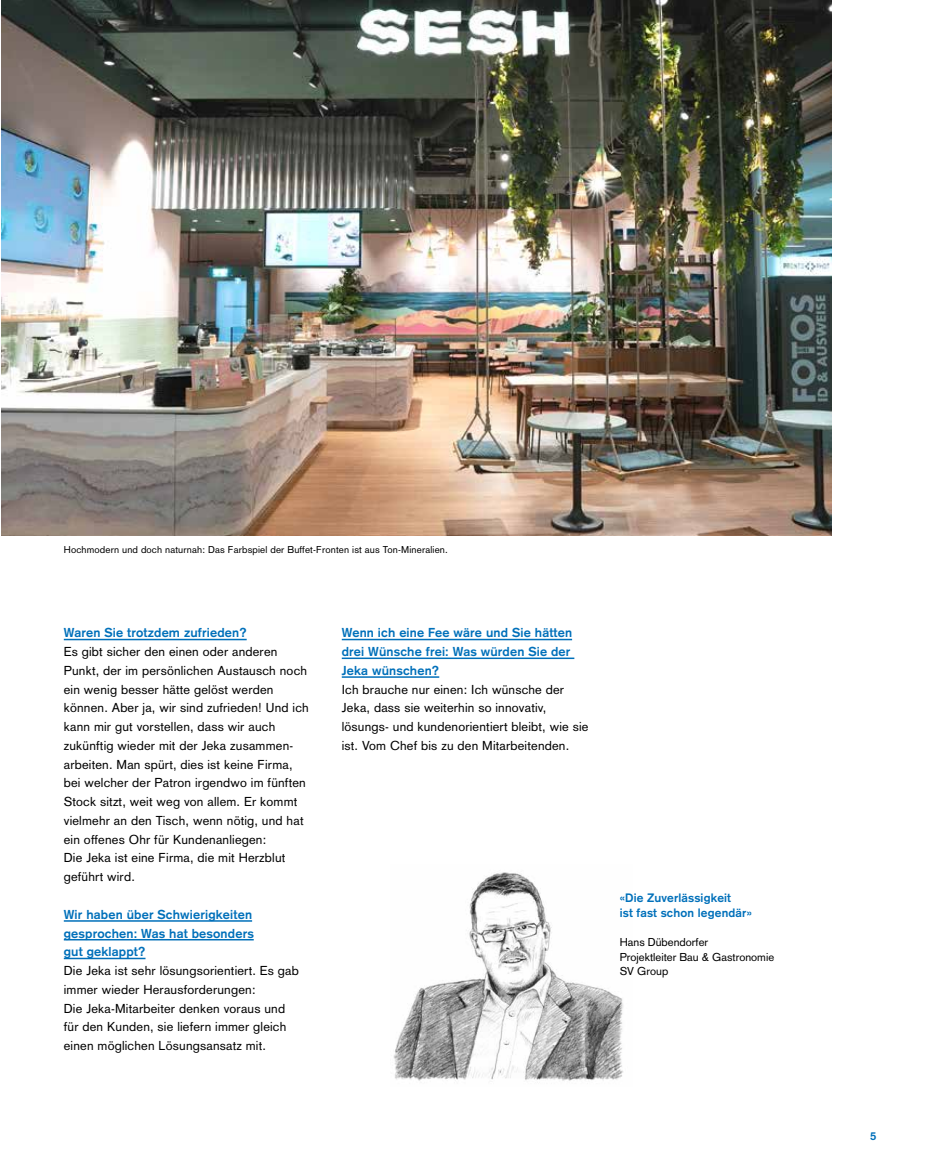
<style>
.page{position:relative;width:936px;height:1170px;background:#fff}
.page>*{position:absolute;margin:0;border:0;box-sizing:border-box;transform-origin:0 0}
.t1{font:12.75px/18.8px "Akzidenz Grotesk";letter-spacing:.015em;color:#000}
.t2{font:700 12.75px/18.8px "Akzidenz Grotesk";letter-spacing:.015em;color:#0070ba}
.t3{font:700 12px/15px "Akzidenz Grotesk";letter-spacing:.015em;color:#0070ba}
.t4{font:11.25px/14.2px "Akzidenz Grotesk";color:#000}
.t5{font:700 11.25px "Akzidenz Grotesk";color:#0070ba}
.t6{font:9.75px "Akzidenz Grotesk";letter-spacing:.015em;color:#000}
</style>
<div class="page">
<img style="left:393px;top:872px;width:230px;height:209px">
<hr style="left:64px;top:638px;width:183px;height:2px;background:#0070ba">
<hr style="left:64px;top:920px;width:188px;height:1px;background:#0070ba">
<hr style="left:64px;top:938px;width:190px;height:2px;background:#0070ba">
<hr style="left:64px;top:957px;width:81px;height:2px;background:#0070ba">
<img style="left:1px;top:0;width:830px;height:535px">
<hr style="left:342px;top:638px;width:230px;height:2px;background:#0070ba">
<hr style="left:342px;top:657px;width:232px;height:2px;background:#0070ba">
<hr style="left:342px;top:676px;width:97px;height:1px;background:#0070ba">
<p class="t6" style="left:64px;top:543px;width:385px">Hochmodern und doch naturnah: Das Farbspiel der Buffet-Fronten ist aus Ton-Mineralien.</p>
<p class="t2" style="left:64px;top:623px;width:184px">Waren Sie trotzdem zufrieden?</p>
<p class="t1" style="left:64px;top:642px;width:246px">Es gibt sicher den einen oder anderen Punkt, der im persönlichen Austausch noch ein wenig besser hätte gelöst werden können. Aber ja, wir sind zufrieden! Und ich kann mir gut vorstellen, dass wir auch zukünftig wieder mit der Jeka zusammen&shy;arbeiten. Man spürt, dies ist keine Firma, bei welcher der Patron irgendwo im fünften Stock sitzt, weit weg von allem. Er kommt vielmehr an den Tisch, wenn nötig, und hat ein offenes Ohr für Kundenanliegen:<br>Die Jeka ist eine Firma, die mit Herzblut geführt wird.</p>
<p class="t2" style="left:64px;top:904px;width:191px">Wir haben über Schwierigkeiten gesprochen: Was hat besonders gut geklappt?</p>
<p class="t1" style="left:64px;top:961px;width:236px">Die Jeka ist sehr lösungsorientiert. Es gab immer wieder Herausforderungen:<br>Die Jeka-Mitarbeiter denken voraus und für den Kunden, sie liefern immer gleich einen möglichen Lösungsansatz mit.</p>
<p class="t2" style="left:342px;top:623px;width:232px">Wenn ich eine Fee wäre und Sie hätten drei Wünsche frei: Was würden Sie der<br>Jeka wünschen?</p>
<p class="t1" style="left:342px;top:679px;width:248px">Ich brauche nur einen: Ich wünsche der Jeka, dass sie weiterhin so innovativ, lösungs- und kundenorientiert bleibt, wie sie ist. Vom Chef bis zu den Mitarbeitenden.</p>
<p class="t3" style="left:619px;top:889px;width:133px">«Die Zuverlässigkeit<br>ist fast schon legendär»</p>
<p class="t4" style="left:619px;top:935px;width:156px">Hans Dübendorfer<br>Projektleiter Bau &amp; Gastronomie<br>SV Group</p>
<p class="t5" style="left:870px;top:1129px;width:8px">5</p>
</div>
